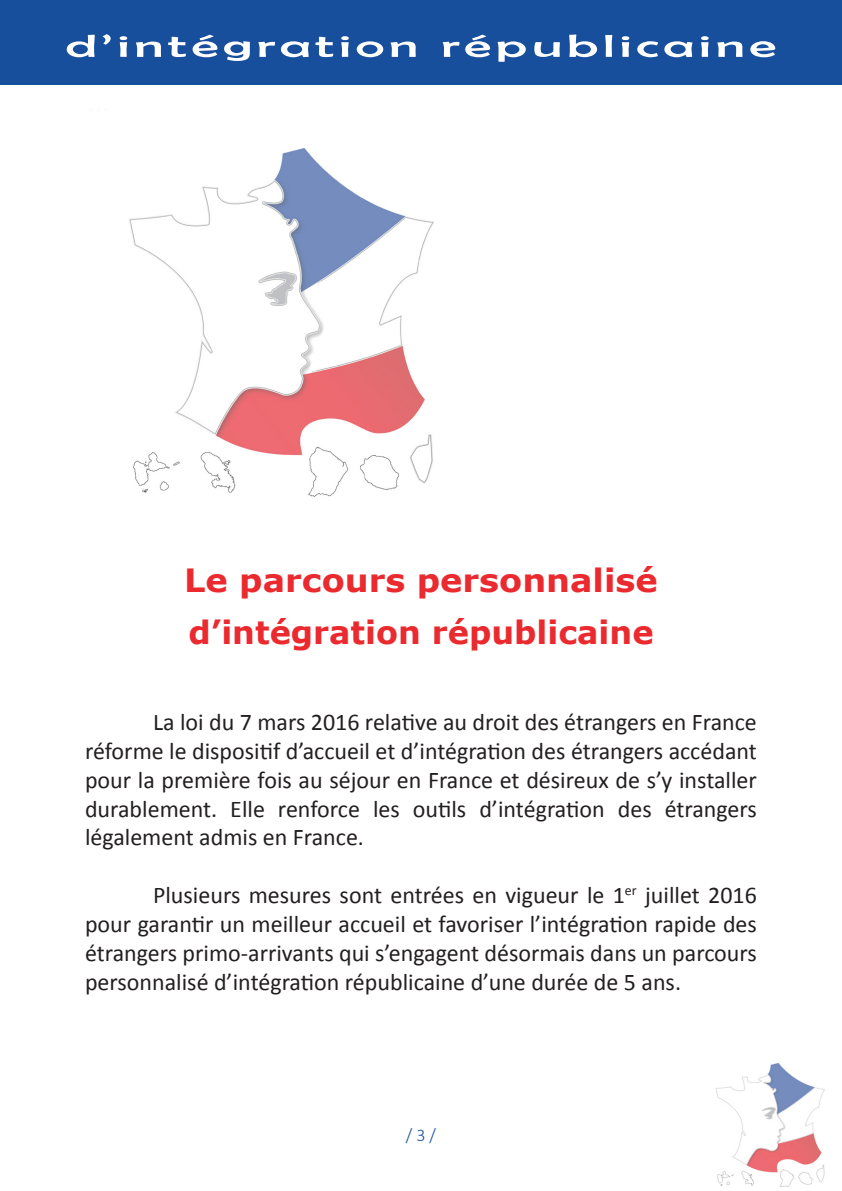
<style>
.page{position:relative;width:842px;height:1191px;background:#fff}
.page>*{position:absolute;margin:0;border:0;box-sizing:border-box;transform-origin:0 0}
.t1{font:700 32px/52px "Verdana";color:#ea2a2e;scale:1.05 1}
.t2{font:32px "Berlin Sans FB";letter-spacing:.08em;color:#fff;scale:1.75 1}
.t3{font:24px/28.8px "Calibri";color:#231f20;text-align:justify}
.t4{font:300 18px "Calibri";color:#184f9c}
</style>
<div class="page">
<div style="left:0;top:0;width:842px;height:85px;background:#184f9c"></div>
<img style="left:716px;top:1062px;width:109px;height:125px">
<img style="left:91px;top:109px;width:343px;height:388px">
<h1 class="t2" style="left:66px;top:28px;width:408px">d’intégration républicaine</h1>
<p class="t1" style="left:184px;top:553px;width:453px">Le parcours personnalisé d’intégration républicaine</p>
<p class="t3" style="left:85px;top:708px;width:673px;text-indent:68px">La loi du 7 mars 2016 relative au droit des étrangers en France réforme le dispositif d’accueil et d’intégration des étrangers accédant pour la première fois au séjour en France et désireux de s’y installer durablement. Elle renforce les outils d’intégration des étrangers légalement admis en France.</p>
<p class="t3" style="left:85px;top:880px;width:673px;text-indent:68px">Plusieurs mesures sont entrées en vigueur le 1<sup>er</sup> juillet 2016 pour garantir un meilleur accueil et favoriser l’intégration rapide des étrangers primo-arrivants qui s’engagent désormais dans un parcours personnalisé d’intégration républicaine d’une durée de 5 ans.</p>
<p class="t4" style="left:406px;top:1123px;width:32px">/ 3 /</p>
</div>
